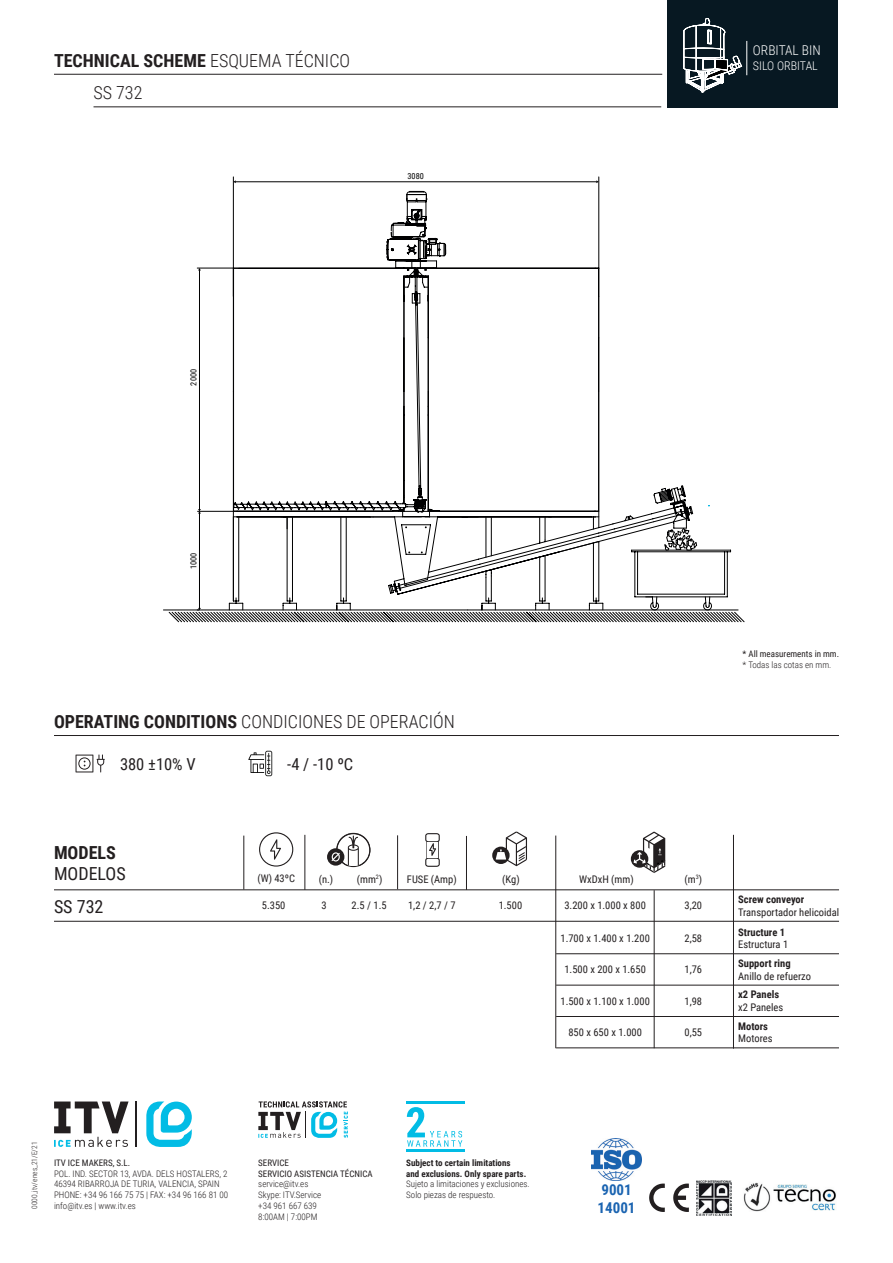
<style>
.page{position:relative;width:893px;height:1263px;background:#fff}
.page>*{position:absolute;margin:0;border:0;box-sizing:border-box;transform-origin:0 0}
.t1{font:300 18px "Roboto Condensed";color:#231f20}
.t2{font:700 18px "Roboto Condensed";color:#231f20}
.t3{font:18px "Roboto Condensed";color:#231f20}
.t4{font:16.5px "Roboto Condensed";color:#231f20}
.t5{font:700 15px/18px "Roboto Condensed";color:#1b64b1}
.t6{font:300 13.5px "Roboto Condensed";color:#fff}
.t7{font:300 12px "Roboto Condensed";color:#fff}
.t8{font:10.5px "Roboto Condensed";color:#231f20}
.t9{font:700 10.5px "Roboto Condensed";color:#231f20}
.t10{font:300 9px/10.8px "Roboto Condensed";color:#231f20}
.t11{font:9px/10.8px "Roboto Condensed";color:#231f20}
.t12{font:700 9px/10.8px "Roboto Condensed";color:#231f20}
.t13{font:8.25px "Roboto Condensed";color:#000001}
.t14{font:300 7.5px "Roboto Condensed";color:#231f20}
.t15{font:6.15px "Roboto Condensed";color:#231f20}
.s1{font-weight:300}
.s2{font-weight:700}
.s3{font-size:10.5px}
</style>
<div class="page">
<hr style="left:54px;top:74px;width:608px;height:1px;background:#231f20">
<hr style="left:94px;top:106px;width:567px;height:1px;background:#231f20">
<svg style="left:673px;top:1183px;width:16px;height:29px"></svg>
<svg style="left:649px;top:1183px;width:16px;height:29px"></svg>
<img style="left:591px;top:1138px;width:51px;height:42px">
<img style="left:696px;top:1180px;width:36px;height:36px">
<img style="left:743px;top:1182px;width:28px;height:30px">
<img style="left:774px;top:1184px;width:62px;height:26px">
<hr style="left:136px;top:1101px;width:1px;height:46px;background:#231f20">
<svg style="left:146px;top:1101px;width:46px;height:46px"></svg>
<svg style="left:54px;top:1101px;width:75px;height:46px"></svg>
<hr style="left:406px;top:1149px;width:58px;height:3px;background:#02bce5">
<hr style="left:406px;top:1101px;width:58px;height:3px;background:#02bce5">
<svg style="left:407px;top:1107px;width:55px;height:40px"></svg>
<svg style="left:258px;top:1101px;width:90px;height:37px"></svg>
<svg style="left:76px;top:754px;width:29px;height:18px"></svg>
<svg style="left:248px;top:751px;width:24px;height:25px"></svg>
<hr style="left:54px;top:735px;width:785px;height:1px;background:#231f20">
<hr style="left:54px;top:889px;width:785px;height:1px;background:#231f20">
<hr style="left:54px;top:921px;width:785px;height:1px;background:#231f20">
<svg style="left:492px;top:847px;width:18px;height:17px"></svg>
<svg style="left:496px;top:832px;width:31px;height:34px"></svg>
<svg style="left:425px;top:833px;width:15px;height:34px"></svg>
<svg style="left:259px;top:832px;width:34px;height:34px"></svg>
<svg style="left:327px;top:848px;width:17px;height:18px"></svg>
<svg style="left:332px;top:833px;width:38px;height:34px"></svg>
<hr style="left:556px;top:953px;width:283px;height:1px;background:#231f20">
<div style="left:667px;top:0;width:171px;height:108px;background:#071822"></div>
<hr style="left:746px;top:41px;width:1px;height:34px;background:#fff">
<svg style="left:683px;top:18px;width:59px;height:75px"></svg>
<svg style="left:631px;top:850px;width:17px;height:18px"></svg>
<svg style="left:634px;top:831px;width:31px;height:42px"></svg>
<hr style="left:243px;top:835px;width:1px;height:54px;background:#231f20">
<hr style="left:397px;top:835px;width:1px;height:54px;background:#231f20">
<hr style="left:304px;top:835px;width:1px;height:55px;background:#231f20">
<hr style="left:466px;top:836px;width:1px;height:54px;background:#231f20">
<hr style="left:555px;top:835px;width:1px;height:213px;background:#231f20">
<hr style="left:654px;top:890px;width:1px;height:158px;background:#231f20">
<hr style="left:733px;top:835px;width:1px;height:213px;background:#231f20">
<hr style="left:556px;top:985px;width:283px;height:1px;background:#231f20">
<hr style="left:556px;top:1016px;width:283px;height:1px;background:#231f20">
<hr style="left:556px;top:1047px;width:283px;height:1px;background:#231f20">
<svg style="left:233px;top:176px;width:498px;height:421px"></svg>
<svg style="left:197px;top:268px;width:515px;height:340px"></svg>
<svg style="left:664px;top:528px;width:33px;height:23px"></svg>
<hr style="left:199px;top:270px;width:1px;height:239px;background:#000001">
<svg style="left:198px;top:509px;width:3px;height:4px"></svg>
<hr style="left:235px;top:181px;width:362px;height:1px;background:#000001">
<svg style="left:168px;top:608px;width:577px;height:14px"></svg>
<svg style="left:387px;top:191px;width:59px;height:326px"></svg>
<h1 class="t2" style="left:54px;top:48px;width:298px">TECHNICAL SCHEME <span class="s1">ESQUEMA TÉCNICO</span></h1>
<h1 class="t1" style="left:94px;top:80px;width:50px">SS 732</h1>
<p class="t13" style="left:408px;top:170px;width:18px">3080</p>
<h3 class="t6" style="left:753px;top:41px;width:69px">ORBITAL BIN</h3>
<h3 class="t7" style="left:753px;top:57px;width:66px">SILO ORBITAL</h3>
<p class="t13" style="left:188px;top:386px;width:18px;rotate:-90deg">2000</p>
<p class="t13" style="left:188px;top:569px;width:18px;rotate:-90deg">1000</p>
<h1 class="t1" style="left:54px;top:709px;width:402px"><span class="s2">OPERATING CONDITIONS</span> CONDICIONES DE OPERACIÓN</h1>
<h2 class="t4" style="left:120px;top:752px;width:77px">380 ±10% V</h2>
<h2 class="t4" style="left:287px;top:752px;width:68px">-4 / -10 ºC</h2>
<h1 class="t2" style="left:54px;top:839px;width:63px">MODELS</h1>
<h1 class="t3" style="left:54px;top:861px;width:73px">MODELOS</h1>
<p class="t8" style="left:257px;top:871px;width:39px">(W) 43ºC</p>
<p class="t8" style="left:319px;top:872px;width:16px">(n.)</p>
<p class="t8" style="left:357px;top:872px;width:21px">(mm</p>
<p class="t8" style="left:407px;top:872px;width:51px">FUSE (Amp)</p>
<p class="t8" style="left:502px;top:872px;width:19px">(Kg)</p>
<p class="t15" style="left:376px;top:873px;width:8px">2<span class="s3">)</span></p>
<p class="t8" style="left:579px;top:872px;width:56px">WxDxH (mm)</p>
<h1 class="t3" style="left:54px;top:894px;width:51px">SS 732</h1>
<p class="t8" style="left:262px;top:898px;width:25px">5.350</p>
<p class="t8" style="left:321px;top:898px;width:7px">3</p>
<p class="t8" style="left:408px;top:898px;width:49px">1,2 / 2,7 / 7</p>
<p class="t8" style="left:499px;top:898px;width:25px">1.500</p>
<p class="t8" style="left:564px;top:897px;width:83px">3.200 x 1.000 x 800</p>
<p class="t8" style="left:352px;top:898px;width:36px">2.5 / 1.5</p>
<p class="t8" style="left:684px;top:872px;width:19px">(m<sup>3</sup>)</p>
<p class="t8" style="left:684px;top:897px;width:19px">3,20</p>
<p class="t8" style="left:560px;top:931px;width:91px">1.700 x 1.400 x 1.200</p>
<p class="t8" style="left:684px;top:931px;width:19px">2,58</p>
<p class="t8" style="left:564px;top:962px;width:83px">1.500 x 200 x 1.650</p>
<p class="t8" style="left:684px;top:962px;width:19px">1,76</p>
<p class="t8" style="left:560px;top:994px;width:91px">1.500 x 1.100 x 1.000</p>
<p class="t8" style="left:684px;top:994px;width:19px">1,98</p>
<p class="t8" style="left:568px;top:1025px;width:75px">850 x 650 x 1.000</p>
<p class="t8" style="left:684px;top:1025px;width:19px">0,55</p>
<p class="t11" style="left:742px;top:648px;width:98px">* All measurements in mm.</p>
<p class="t10" style="left:742px;top:659px;width:90px">* Todas las cotas en mm.</p>
<p class="t9" style="left:738px;top:892px;width:68px">Screw conveyor</p>
<p class="t8" style="left:738px;top:905px;width:103px">Transportador helicoidal</p>
<p class="t9" style="left:738px;top:924px;width:48px">Structure 1</p>
<p class="t8" style="left:738px;top:937px;width:52px">Estructura 1</p>
<p class="t9" style="left:738px;top:956px;width:54px">Support ring</p>
<p class="t8" style="left:738px;top:968px;width:74px">Anillo de refuerzo</p>
<p class="t9" style="left:738px;top:987px;width:42px">x2 Panels</p>
<p class="t8" style="left:738px;top:1000px;width:47px">x2 Paneles</p>
<p class="t9" style="left:738px;top:1019px;width:31px">Motors</p>
<p class="t8" style="left:738px;top:1031px;width:36px">Motores</p>
<p class="t14" style="left:29px;top:1209px;width:69px;rotate:-90deg">0000_itv/enes_21/E/21</p>
<p class="t11" style="left:54px;top:1157px;width:78px">ITV ICE MAKERS, S.L.</p>
<p class="t10" style="left:54px;top:1168px;width:176px">POL. IND. SECTOR 13, AVDA. DELS HOSTALERS, 2<br>46394 RIBARROJA DE TURIA, VALENCIA, SPAIN PHONE: +34 96 166 75 75 | FAX: +34 96 166 81 00 info@itv.es | www.itv.es</p>
<p class="t11" style="left:258px;top:1157px;width:116px">SERVICE<br>SERVICIO ASISTENCIA TÉCNICA</p>
<p class="t10" style="left:258px;top:1178px;width:64px">service@itv.es<br>Skype: ITV.Service +34 961 667 639<br>8:00AM | 7:00PM</p>
<p class="t12" style="left:406px;top:1157px;width:122px">Subject to certain limitations<br>and exclusions. Only spare parts.</p>
<p class="t10" style="left:406px;top:1178px;width:125px">Sujeto a limitaciones y exclusiones.<br>Solo piezas de respuesto.</p>
<h3 class="t5" style="left:598px;top:1180px;width:39px">9001<br>14001</h3>
</div>
